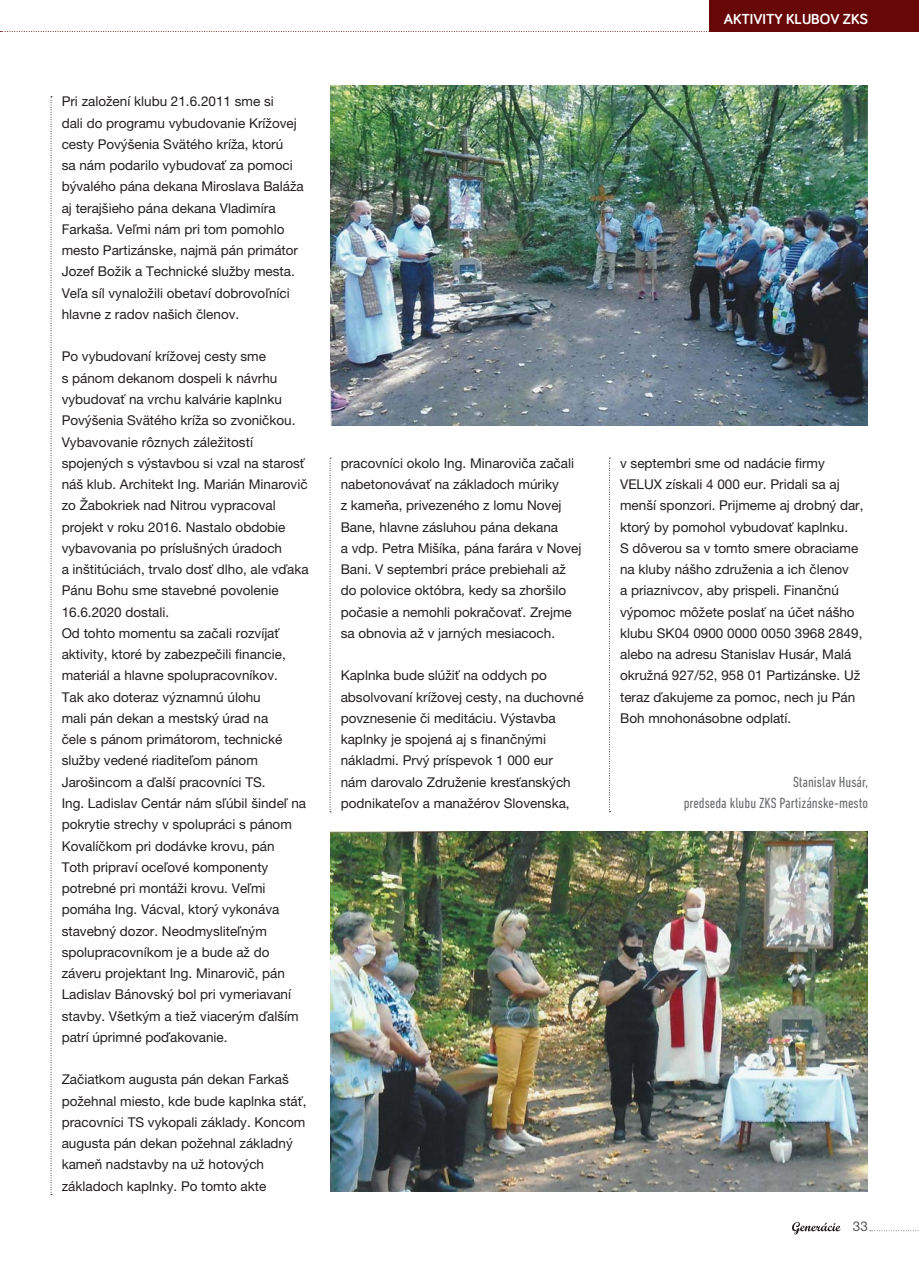
<style>
.page{position:relative;width:919px;height:1263px;background:#fff}
.page>*{position:absolute;margin:0;border:0;box-sizing:border-box;transform-origin:0 0}
.t1{font:condensed 15px/21.3px "DIN Next LT Pro";color:#6d6e70;text-align:right}
.t2{font:700 15px "Bariol";color:#fff}
.t3{font:13.5px/21.3px "Helvetica Neue LT Pro";color:#231f20}
.t4{font:13.5px "Helvetica Neue LT Pro";color:#58595b}
</style>
<div class="page">
<svg style="left:0;top:31px;width:709px;height:1px"></svg>
<svg style="left:792px;top:1222px;width:48px;height:12px"></svg>
<div style="left:709px;top:0;width:209px;height:32px;background:#670806"></div>
<svg style="left:869px;top:1230px;width:49px;height:1px"></svg>
<svg style="left:330px;top:458px;width:1px;height:354px"></svg>
<svg style="left:609px;top:458px;width:1px;height:354px"></svg>
<svg style="left:51px;top:96px;width:1px;height:1099px"></svg>
<img style="left:330px;top:85px;width:537px;height:340px">
<img style="left:330px;top:831px;width:537px;height:360px">
<p class="t3" style="left:62px;top:93px;width:244px">Pri založení klubu 21.6.2011 sme si<br>dali do programu vybudovanie Krížovej cesty Povýšenia Svätého kríža, ktorú<br>sa nám podarilo vybudovať za pomoci bývalého pána dekana Miroslava Baláža aj terajšieho pána dekana Vladimíra Farkaša. Veľmi nám pri tom pomohlo mesto Partizánske, najmä pán primátor Jozef Božik a Technické služby mesta.<br>Veľa síl vynaložili obetaví dobrovoľníci hlavne z radov našich členov.</p>
<p class="t3" style="left:62px;top:348px;width:248px">Po vybudovaní krížovej cesty sme<br>s pánom dekanom dospeli k návrhu vybudovať na vrchu kalvárie kaplnku Povýšenia Svätého kríža so zvoničkou.<br>Vybavovanie rôznych záležitostí spojených s výstavbou si vzal na starosť náš klub. Architekt Ing. Marián Minarovič zo Žabokriek nad Nitrou vypracoval projekt v roku 2016. Nastalo obdobie vybavovania po príslušných úradoch<br>a inštitúciách, trvalo dosť dlho, ale vďaka Pánu Bohu sme stavebné povolenie 16.6.2020 dostali.<br>Od tohto momentu sa začali rozvíjať aktivity, ktoré by zabezpečili financie, materiál a hlavne spolupracovníkov.<br>Tak ako doteraz významnú úlohu<br>mali pán dekan a mestský úrad na<br>čele s pánom primátorom, technické služby vedené riaditeľom pánom Jarošincom a ďalší pracovníci TS.<br>Ing. Ladislav Centár nám sľúbil šindeľ na pokrytie strechy v spolupráci s pánom Kovalíčkom pri dodávke krovu, pán<br>Toth pripraví oceľové komponenty potrebné pri montáži krovu. Veľmi pomáha Ing. Vácval, ktorý vykonáva stavebný dozor. Neodmysliteľným spolupracovníkom je a bude až do záveru projektant Ing. Minarovič, pán Ladislav Bánovský bol pri vymeriavaní stavby. Všetkým a tiež viacerým ďalším patrí úprimné poďakovanie.</p>
<p class="t3" style="left:62px;top:1070px;width:246px">Začiatkom augusta pán dekan Farkaš požehnal miesto, kde bude kaplnka stáť, pracovníci TS vykopali základy. Koncom augusta pán dekan požehnal základný kameň nadstavby na už hotových základoch kaplnky. Po tomto akte</p>
<p class="t3" style="left:341px;top:454px;width:242px">pracovníci okolo Ing. Minaroviča začali nabetonovávať na základoch múriky<br>z kameňa, privezeného z lomu Novej Bane, hlavne zásluhou pána dekana<br>a vdp. Petra Mišíka, pána farára v Novej Bani. V septembri práce prebiehali až do polovice októbra, kedy sa zhoršilo počasie a nemohli pokračovať. Zrejme sa obnovia až v jarných mesiacoch.</p>
<p class="t3" style="left:341px;top:667px;width:244px">Kaplnka bude slúžiť na oddych po absolvovaní krížovej cesty, na duchovné povznesenie či meditáciu. Výstavba kaplnky je spojená aj s finančnými nákladmi. Prvý príspevok 1 000 eur<br>nám darovalo Združenie kresťanských podnikateľov a manažérov Slovenska,</p>
<p class="t2" style="left:723px;top:13px;width:146px">AKTIVITY KLUBOV ZKS</p>
<p class="t3" style="left:620px;top:454px;width:245px">v septembri sme od nadácie firmy VELUX získali 4 000 eur. Pridali sa aj menší sponzori. Prijmeme aj drobný dar, ktorý by pomohol vybudovať kaplnku.<br>S dôverou sa v tomto smere obraciame na kluby nášho združenia a ich členov<br>a priaznivcov, aby prispeli. Finančnú výpomoc môžete poslať na účet nášho klubu SK04 0900 0000 0050 3968 2849, alebo na adresu Stanislav Husár, Malá okružná 927/52, 958 01 Partizánske. Už teraz ďakujeme za pomoc, nech ju Pán Boh mnohonásobne odplatí.</p>
<p class="t1" style="left:683px;top:772px;width:186px">Stanislav Husár,<br>predseda klubu ZKS Partizánske-mesto</p>
<p class="t4" style="left:852px;top:1221px;width:17px">33</p>
</div>
